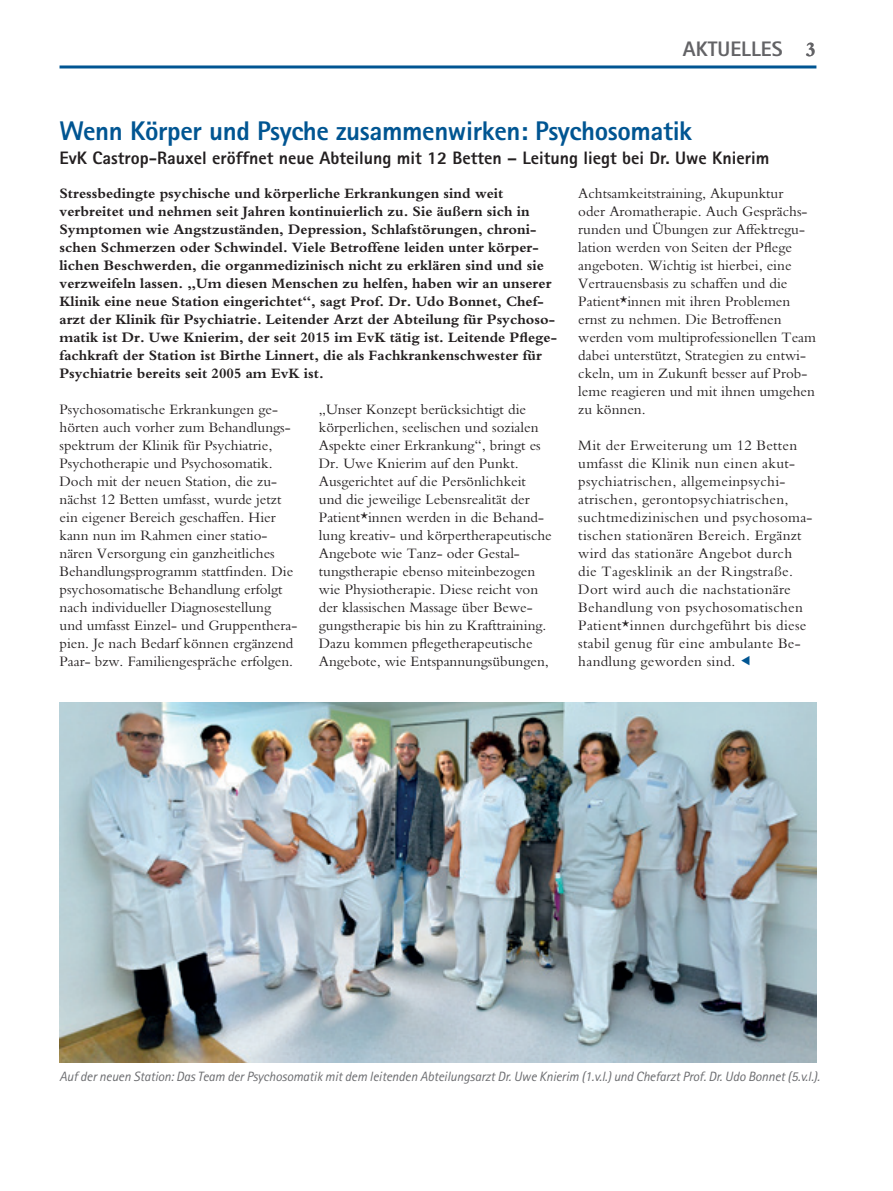
<style>
.page{position:relative;width:893px;height:1191px;background:#fff}
.page>*{position:absolute;margin:0;border:0;box-sizing:border-box;transform-origin:0 0}
.t1{font:800 27px "Rotis Sans Serif";letter-spacing:-.015em;color:#005592}
.t2{font:800 21px "Rotis Sans Serif";color:#636366}
.t3{font:800 18px "Rotis Sans Serif";color:#231f20}
.t4{font:15px/18px "M Bembo";color:#231f20}
.t5{font:700 15px/18px "M Bembo";color:#231f20}
.t6{font:15px/18px "M Bembo";letter-spacing:.02em;color:#231f20}
.t7{font:italic 13.5px "Rotis Sans Serif";letter-spacing:-.01em;color:#6c6d70}
.s1{font-family:"M Bembo";font-weight:700}
</style>
<div class="page">
<hr style="left:60px;top:65px;width:756px;height:3px;background:#005592">
<img style="left:60px;top:702px;width:756px;height:360px">
<p class="t2" style="left:683px;top:36px;width:135px">AKTUELLES <span class="s1">3</span></p>
<p class="t1" style="left:60px;top:114px;width:634px">Wenn Körper und Psyche zusammenwirken: Psychosomatik</p>
<p class="t3" style="left:60px;top:147px;width:711px">EvK Castrop-Rauxel eröffnet neue Abteilung mit 12 Betten – Leitung liegt bei Dr. Uwe Knierim</p>
<p class="t5" style="left:60px;top:184px;width:499px">Stressbedingte psychische und körperliche Erkrankungen sind weit verbreitet und nehmen seit Jahren kontinuierlich zu. Sie äußern sich in Symptomen wie Angstzuständen, Depression, Schlafstörungen, chroni&shy;schen Schmerzen oder Schwindel. Viele Betroffene leiden unter körper&shy;lichen Beschwerden, die organmedizinisch nicht zu erklären sind und sie verzweifeln lassen. „Um diesen Menschen zu helfen, haben wir an unserer Klinik eine neue Station eingerichtet“, sagt Prof. Dr. Udo Bonnet, Chef&shy;arzt der Klinik für Psychiatrie. Leitender Arzt der Abteilung für Psychoso&shy;matik ist Dr. Uwe Knierim, der seit 2015 im EvK tätig ist. Leitende Pflege&shy;fachkraft der Station ist Birthe Linnert, die als Fachkrankenschwester für Psychiatrie bereits seit 2005 am EvK ist.</p>
<p class="t4" style="left:60px;top:400px;width:239px">Psychosomatische Erkrankungen ge&shy;hörten auch vorher zum Behandlungs&shy;spektrum der Klinik für Psychiatrie, Psychotherapie und Psychosomatik.<br>Doch mit der neuen Station, die zu&shy;nächst 12 Betten umfasst, wurde jetzt ein eigener Bereich geschaffen. Hier kann nun im Rahmen einer statio&shy;nären Versorgung ein ganzheitliches Behandlungsprogramm stattfinden. Die psychosomatische Behandlung erfolgt nach individueller Diagnosestellung und umfasst Einzel- und Gruppenthera&shy;pien. Je nach Bedarf können ergänzend Paar- bzw. Familiengespräche erfolgen.</p>
<p class="t4" style="left:319px;top:400px;width:223px">„Unser Konzept berücksichtigt die körperlichen, seelischen und sozialen Aspekte einer Erkrankung“, bringt es Dr. Uwe Knierim auf den Punkt.</p>
<p class="t4" style="left:319px;top:472px;width:234px">Ausgerichtet auf die Persönlichkeit und die jeweilige Lebensrealität der Patient*innen werden in die Behand&shy;lung kreativ- und körpertherapeutische Angebote wie Tanz- oder Gestal&shy;tungstherapie ebenso miteinbezogen wie Physiotherapie. Diese reicht von der klassischen Massage über Bewe&shy;gungstherapie bis hin zu Krafttraining.<br>Dazu kommen pflegetherapeutische Angebote, wie Entspannungsübungen,</p>
<p class="t4" style="left:578px;top:184px;width:239px">Achtsamkeitstraining, Akupunktur<br>oder Aromatherapie. Auch Gesprächs&shy;runden und Übungen zur Affektregu&shy;lation werden von Seiten der Pflege angeboten. Wichtig ist hierbei, eine Vertrauensbasis zu schaffen und die Patient*innen mit ihren Problemen ernst zu nehmen. Die Betroffenen werden vom multiprofessionellen Team dabei unterstützt, Strategien zu entwi&shy;ckeln, um in Zukunft besser auf Prob&shy;leme reagieren und mit ihnen umgehen zu können.</p>
<p class="t6" style="left:578px;top:436px;width:236px">Mit der Erweiterung um 12 Betten umfasst die Klinik nun einen akut&shy;psychiatrischen, allgemeinpsychi&shy;atrischen, gerontopsychiatrischen, suchtmedizinischen und psychosoma&shy;tischen stationären Bereich. Ergänzt wird das stationäre Angebot durch die Tagesklinik an der Ringstraße.<br>Dort wird auch die nachstationäre Behandlung von psychosomatischen Patient*innen durchgeführt bis diese stabil genug für eine ambulante Be&shy;handlung geworden sind.</p>
<p class="t7" style="left:60px;top:1068px;width:762px">Auf der neuen Station: Das Team der Psychosomatik mit dem leitenden Abteilungsarzt Dr. Uwe Knierim (1.v.l.) und Chefarzt Prof. Dr. Udo Bonnet (5.v.l.).</p>
</div>
